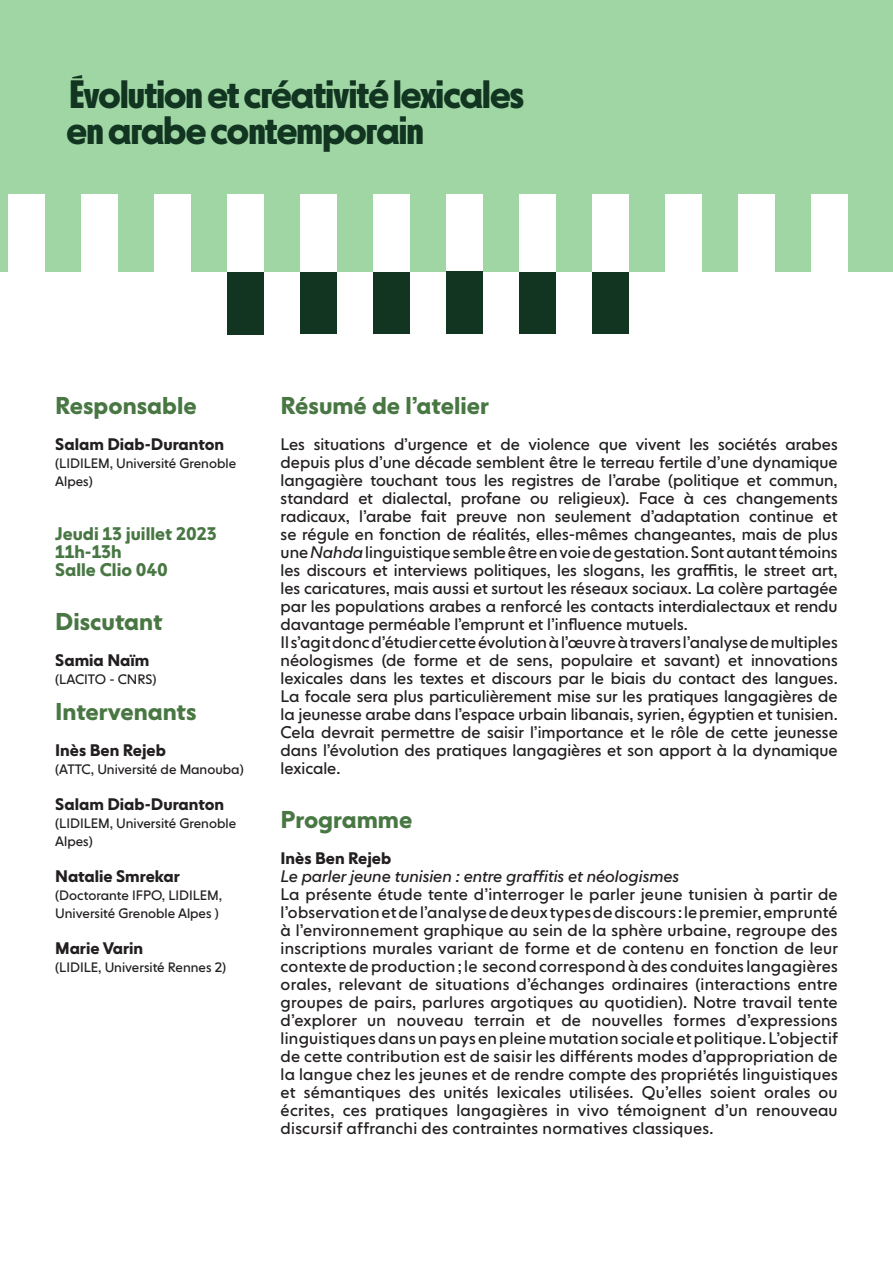
<style>
.page{position:relative;width:893px;height:1263px;background:#fff}
.page>*{position:absolute;margin:0;border:0;box-sizing:border-box;transform-origin:0 0}
.Titre_1_Atelier{font:700 39px/36px "NEXT Poster";letter-spacing:-.02em;color:#113520}
.Titre_2_-_Clio_vert{font:700 24px "NEXT Book";color:#487743}
.Titre_2_-_Athéna_gri{font:700 24px "NEXT Book";color:#487743}
.Infos_pratiques_-_Cl{font:700 18px/18px "NEXT Book";color:#487743}
.Résumé_atelier_FR{font:16.5px/18px "NEXT Book";color:#231f20;text-align:justify}
.Texte_courant_-_Pres{font:16.5px/18px "NEXT Book";letter-spacing:.015em;color:#231f20;text-align:justify}
.courant{font:700 16.5px "NEXT Book";color:#231f20}
.Titre_intervention{font:italic 16.5px "NEXT Book";color:#231f20}
.Intervenants_gras{font:700 16.5px "NEXT Book";color:#231f20}
.courant-2{font:13.5px/18px "NEXT Book";color:#231f20}
.s1{font-style:italic}
</style>
<div class="page">
<div style="left:0;top:0;width:893px;height:272px;background:#9fd6a4"></div>
<div style="left:519px;top:266px;width:37px;height:68px;background:#113520"></div>
<div style="left:446px;top:194px;width:37px;height:78px;background:#fff"></div>
<div style="left:665px;top:194px;width:37px;height:79px;background:#fff"></div>
<div style="left:592px;top:265px;width:37px;height:69px;background:#113520"></div>
<div style="left:227px;top:268px;width:37px;height:66px;background:#113520"></div>
<div style="left:81px;top:194px;width:37px;height:79px;background:#fff"></div>
<div style="left:8px;top:194px;width:37px;height:78px;background:#fff"></div>
<div style="left:300px;top:271px;width:37px;height:63px;background:#113520"></div>
<div style="left:154px;top:194px;width:37px;height:78px;background:#fff"></div>
<div style="left:373px;top:270px;width:37px;height:64px;background:#113520"></div>
<div style="left:227px;top:194px;width:37px;height:78px;background:#fff"></div>
<div style="left:446px;top:272px;width:37px;height:62px;background:#113520"></div>
<div style="left:300px;top:194px;width:37px;height:78px;background:#fff"></div>
<div style="left:519px;top:194px;width:37px;height:78px;background:#fff"></div>
<div style="left:373px;top:194px;width:37px;height:78px;background:#fff"></div>
<div style="left:592px;top:194px;width:37px;height:78px;background:#fff"></div>
<div style="left:738px;top:194px;width:37px;height:80px;background:#fff"></div>
<div style="left:812px;top:194px;width:36px;height:80px;background:#fff"></div>
<p class="Titre_1_Atelier" style="left:67px;top:77px;width:459px">Évolution et créativité lexicales en arabe contemporain</p>
<p class="Titre_2_-_Clio_vert" style="left:55px;top:391px;width:143px">Responsable</p>
<p class="courant" style="left:55px;top:434px;width:170px">Salam Diab-Duranton</p>
<p class="courant-2" style="left:55px;top:454px;width:182px">(LIDILEM, Université Grenoble<br>Alpes)</p>
<p class="Infos_pratiques_-_Cl" style="left:55px;top:525px;width:163px">Jeudi 13 juillet 2023<br>11h-13h</p>
<p class="Infos_pratiques_-_Cl" style="left:55px;top:561px;width:114px">Salle Clio 040</p>
<p class="Titre_2_-_Clio_vert" style="left:55px;top:607px;width:109px">Discutant</p>
<p class="courant" style="left:55px;top:650px;width:96px">Samia Naïm</p>
<p class="courant-2" style="left:55px;top:670px;width:103px">(LACITO ‑ CNRS)</p>
<p class="Titre_2_-_Clio_vert" style="left:55px;top:697px;width:143px">Intervenants</p>
<p class="courant" style="left:55px;top:740px;width:112px">Inès Ben Rejeb</p>
<p class="courant-2" style="left:55px;top:760px;width:190px">(ATTC, Université de Manouba)</p>
<p class="courant" style="left:55px;top:794px;width:170px">Salam Diab-Duranton</p>
<p class="courant-2" style="left:55px;top:814px;width:182px">(LIDILEM, Université Grenoble<br>Alpes)</p>
<p class="courant" style="left:55px;top:866px;width:126px">Natalie Smrekar</p>
<p class="courant-2" style="left:55px;top:886px;width:168px">(Doctorante IFPO, LIDILEM,<br>Université Grenoble Alpes )</p>
<p class="courant" style="left:55px;top:938px;width:89px">Marie Varin</p>
<p class="courant-2" style="left:55px;top:958px;width:172px">(LIDILE, Université Rennes 2)</p>
<p class="Titre_2_-_Clio_vert" style="left:281px;top:391px;width:210px">Résumé de l’atelier</p>
<p class="Résumé_atelier_FR" style="left:281px;top:435px;width:559px">Les situations d’urgence et de violence que vivent les sociétés arabes depuis plus d’une décade semblent être le terreau fertile d’une dynamique langagière touchant tous les registres de l’arabe (politique et commun, standard et dialectal, profane ou religieux). Face à ces changements radicaux, l’arabe fait preuve non seulement d’adaptation continue et se régule en fonction de réalités, elles‑mêmes changeantes, mais de plus une <span class="s1">Nahda</span> linguistique semble être en voie de gestation. Sont autant témoins les discours et interviews politiques, les slogans, les graffitis, le street art, les caricatures, mais aussi et surtout les réseaux sociaux. La colère partagée par les populations arabes a renforcé les contacts interdialectaux et rendu davantage perméable l’emprunt et l’influence mutuels.</p>
<p class="Résumé_atelier_FR" style="left:281px;top:633px;width:559px">Il s’agit donc d’étudier cette évolution à l’œuvre à travers l’analyse de multiples néologismes (de forme et de sens, populaire et savant) et innovations lexicales dans les textes et discours par le biais du contact des langues.<br>La focale sera plus particulièrement mise sur les pratiques langagières de la jeunesse arabe dans l’espace urbain libanais, syrien, égyptien et tunisien.<br>Cela devrait permettre de saisir l’importance et le rôle de cette jeunesse dans l’évolution des pratiques langagières et son apport à la dynamique lexicale.</p>
<p class="Titre_2_-_Athéna_gri" style="left:281px;top:805px;width:133px">Programme</p>
<p class="Intervenants_gras" style="left:281px;top:848px;width:112px">Inès Ben Rejeb</p>
<p class="Titre_intervention" style="left:281px;top:866px;width:400px">Le parler jeune tunisien : entre graffitis et néologismes</p>
<p class="Texte_courant_-_Pres" style="left:281px;top:885px;width:559px">La présente étude tente d’interroger le parler jeune tunisien à partir de l’observation et de l’analyse de deux types de discours : le premier, emprunté à l’environnement graphique au sein de la sphère urbaine, regroupe des inscriptions murales variant de forme et de contenu en fonction de leur contexte de production ; le second correspond à des conduites langagières orales, relevant de situations d’échanges ordinaires (interactions entre groupes de pairs, parlures argotiques au quotidien). Notre travail tente d’explorer un nouveau terrain et de nouvelles formes d’expressions linguistiques dans un pays en pleine mutation sociale et politique. L’objectif de cette contribution est de saisir les différents modes d’appropriation de la langue chez les jeunes et de rendre compte des propriétés linguistiques et sémantiques des unités lexicales utilisées. Qu’elles soient orales ou écrites, ces pratiques langagières in vivo témoignent d’un renouveau discursif affranchi des contraintes normatives classiques.</p>
</div>
